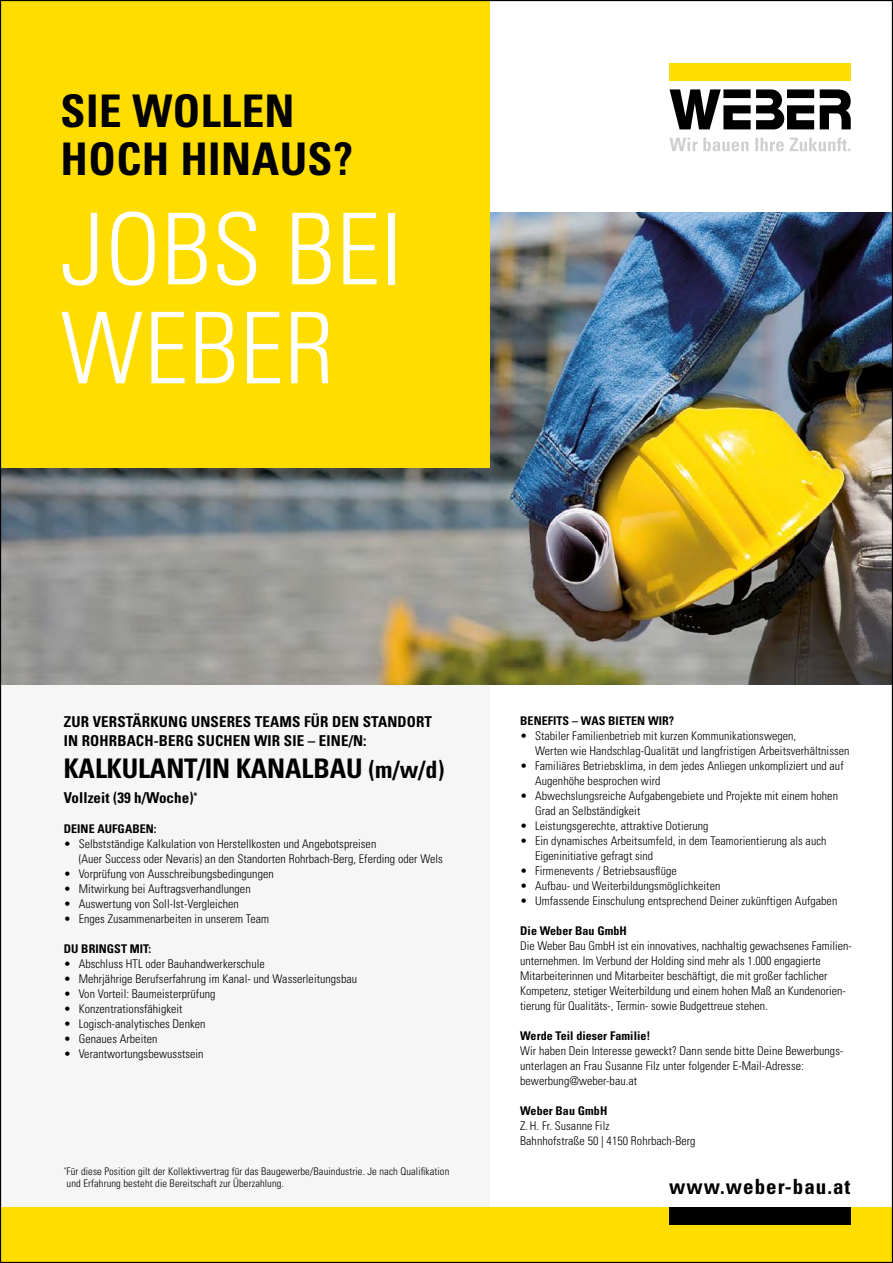
<style>
.page{position:relative;width:893px;height:1263px;background:#fff}
.page>*{position:absolute;margin:0;border:0;box-sizing:border-box;transform-origin:0 0}
.t1{font:300 condensed 99px/99px "Univers LT Std";letter-spacing:.01em;color:#fff}
.t2{font:700 condensed 45px/48px "Univers LT Std";letter-spacing:.01em;color:#000}
.t3{font:700 condensed 27px "Univers LT Std";letter-spacing:-.005em;color:#000}
.t4{font:700 condensed 21px "Univers LT Std";letter-spacing:.05em;color:#000}
.t5{font:700 condensed 15px/18.8px "Univers LT Std";letter-spacing:.01em;color:#000}
.t6{font:300 condensed 12px/15px "Univers LT Std";letter-spacing:.005em;color:#000}
.t7{font:700 condensed 12px "Univers LT Std";letter-spacing:.005em;color:#000}
.t8{font:300 condensed 10.5px/12px "Univers LT Std";letter-spacing:.01em;color:#000}
.s1{font-size:24px}
</style>
<div class="page">
<div style="left:0;top:596px;width:489px;height:667px;background:#f6f6f6"></div>
<img style="left:2px;top:213px;width:889px;height:472px">
<div style="left:0;top:0;width:489px;height:468px;background:#fd0"></div>
<div style="left:0;top:1208px;width:893px;height:55px;background:#fd0"></div>
<div style="left:669px;top:64px;width:182px;height:17px;background:#fd0"></div>
<svg style="left:669px;top:89px;width:145px;height:40px"></svg>
<svg style="left:820px;top:89px;width:31px;height:40px"></svg>
<svg style="left:669px;top:138px;width:181px;height:13px"></svg>
<div style="left:669px;top:1208px;width:181px;height:17px;background:#000"></div>
<h2 class="t2" style="left:61px;top:87px;width:294px">SIE WOLLEN<br>HOCH HINAUS?</h2>
<h1 class="t1" style="left:61px;top:200px;width:344px">JOBS BEI<br>WEBER</h1>
<p class="t5" style="left:64px;top:713px;width:370px">ZUR VERSTÄRKUNG UNSERES TEAMS FÜR DEN STANDORT<br>IN ROHRBACH-BERG SUCHEN WIR SIE – EINE/N:</p>
<h3 class="t3" style="left:64px;top:752px;width:382px">KALKULANT/IN KANALBAU <span class="s1">(m/w/d)</span></h3>
<p class="t5" style="left:64px;top:788px;width:135px">Vollzeit (39 h/Woche)<sup>*</sup></p>
<p class="t7" style="left:64px;top:822px;width:94px">DEINE AUFGABEN:</p>
<p class="t6" style="left:79px;top:836px;width:366px;text-indent:-15px">• Selbstständige Kalkulation von Herstellkosten und Angebotspreisen<br>(Auer Success oder Nevaris) an den Standorten Rohrbach-Berg, Eferding oder Wels</p>
<p class="t6" style="left:64px;top:866px;width:211px">• Vorprüfung von Ausschreibungsbedingungen</p>
<p class="t6" style="left:64px;top:881px;width:188px">• Mitwirkung bei Auftragsverhandlungen</p>
<p class="t6" style="left:64px;top:896px;width:177px">• Auswertung von Soll-Ist-Vergleichen</p>
<p class="t6" style="left:64px;top:911px;width:207px">• Enges Zusammenarbeiten in unserem Team</p>
<p class="t7" style="left:64px;top:942px;width:89px">DU BRINGST MIT:</p>
<p class="t6" style="left:64px;top:956px;width:203px">• Abschluss HTL oder Bauhandwerkerschule</p>
<p class="t6" style="left:64px;top:971px;width:295px">• Mehrjährige Berufserfahrung im Kanal- und Wasserleitungsbau</p>
<p class="t6" style="left:64px;top:986px;width:153px">• Von Vorteil: Baumeisterprüfung</p>
<p class="t6" style="left:64px;top:1001px;width:120px">• Konzentrationsfähigkeit</p>
<p class="t6" style="left:64px;top:1016px;width:143px">• Logisch-analytisches Denken</p>
<p class="t6" style="left:64px;top:1031px;width:95px">• Genaues Arbeiten</p>
<p class="t6" style="left:64px;top:1046px;width:141px">• Verantwortungsbewusstsein</p>
<p class="t8" style="left:64px;top:1165px;width:387px"><sup>*</sup>Für diese Position gilt der Kollektivvertrag für das Baugewerbe/Bauindustrie. Je nach Qualifikation und Erfahrung besteht die Bereitschaft zur Überzahlung.</p>
<p class="t7" style="left:520px;top:714px;width:155px">BENEFITS – WAS BIETEN WIR?</p>
<p class="t6" style="left:535px;top:728px;width:316px;text-indent:-15px">• Stabiler Familienbetrieb mit kurzen Kommunikationswegen,<br>Werten wie Handschlag-Qualität und langfristigen Arbeitsverhältnissen</p>
<p class="t6" style="left:535px;top:758px;width:310px;text-indent:-15px">• Familiäres Betriebsklima, in dem jedes Anliegen unkompliziert und auf<br>Augenhöhe besprochen wird</p>
<p class="t6" style="left:535px;top:788px;width:304px;text-indent:-15px">• Abwechslungsreiche Aufgabengebiete und Projekte mit einem hohen<br>Grad an Selbständigkeit</p>
<p class="t6" style="left:520px;top:818px;width:190px">• Leistungsgerechte, attraktive Dotierung</p>
<p class="t6" style="left:535px;top:833px;width:293px;text-indent:-15px">• Ein dynamisches Arbeitsumfeld, in dem Teamorientierung als auch<br>Eigeninitiative gefragt sind</p>
<p class="t6" style="left:520px;top:863px;width:158px">• Firmenevents / Betriebsausflüge</p>
<p class="t6" style="left:520px;top:878px;width:202px">• Aufbau- und Weiterbildungsmöglichkeiten</p>
<p class="t6" style="left:520px;top:893px;width:319px">• Umfassende Einschulung entsprechend Deiner zukünftigen Aufgaben</p>
<p class="t7" style="left:520px;top:924px;width:108px">Die Weber Bau GmbH</p>
<p class="t6" style="left:520px;top:938px;width:333px">Die Weber Bau GmbH ist ein innovatives, nachhaltig gewachsenes Familien&shy;unternehmen. Im Verbund der Holding sind mehr als 1.000 engagierte Mitarbeiterinnen und Mitarbeiter beschäftigt, die mit großer fachlicher Kompetenz, stetiger Weiterbildung und einem hohen Maß an Kundenorien&shy;tierung für Qualitäts-, Termin- sowie Budgettreue stehen.</p>
<p class="t7" style="left:520px;top:1029px;width:132px">Werde Teil dieser Familie!</p>
<p class="t6" style="left:520px;top:1043px;width:325px">Wir haben Dein Interesse geweckt? Dann sende bitte Deine Bewerbungs&shy;unterlagen an Frau Susanne Filz unter folgender E-Mail-Adresse: bewerbung@weber-bau.at</p>
<p class="t7" style="left:520px;top:1104px;width:89px">Weber Bau GmbH</p>
<p class="t6" style="left:520px;top:1118px;width:177px">Z.H. Fr. Susanne Filz<br>Bahnhofstraße 50 | 4150 Rohrbach-Berg</p>
<h3 class="t4" style="left:669px;top:1174px;width:183px">www.weber-bau.at</h3>
</div>
